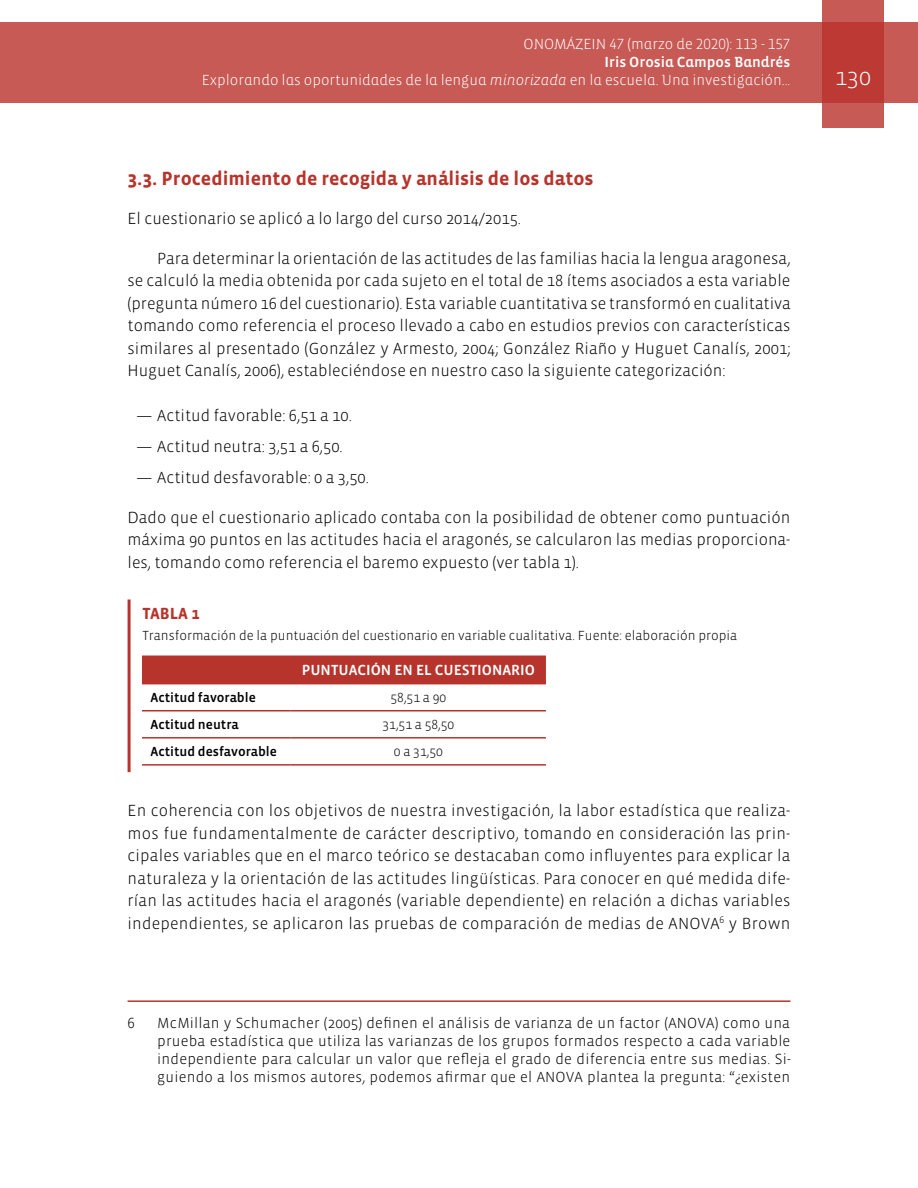
<style>
.page{position:relative;width:918px;height:1188px;background:#fff}
.page>*{position:absolute;margin:0;border:0;box-sizing:border-box;transform-origin:0 0}
.t1{font:300 24px "Vista Sans";color:#fff}
.t2{font:700 19.5px "Vista Sans";color:#b7342c}
.t3{font:300 16.5px/22.5px "Vista Sans";color:#000;text-align:justify}
.t4{font:700 16.5px "Vista Sans";color:#b7342c}
.t5{font:300 15px/18px "Vista Sans";letter-spacing:.015em;color:#000;text-align:justify}
.t6{font:300 15px "Vista Sans Alt";color:#fff}
.t7{font:15px "Vista Sans Med";color:#fff}
.t8{font:15px "Vista Sans Alt Med";color:#fff}
.t9{font:300 13.5px "Vista Sans";color:#000}
.t10{font:13.5px "Vista Sans Med";color:#000}
.s1{font-family:"Vista Sans Alt Light Ita";font-weight:400}
</style>
<div class="page">
<div style="left:0;top:23px;width:918px;height:80px;background:#c85a55"></div>
<svg style="left:822px;top:0;width:62px;height:128px;background:#c1453f"></svg>
<hr style="left:128px;top:600px;width:3px;height:172px;background:#b7342c">
<div style="left:142px;top:656px;width:404px;height:27px;background:#b7342c"></div>
<hr style="left:142px;top:710px;width:149px;height:1px;background:#b7342c">
<hr style="left:291px;top:710px;width:255px;height:1px;background:#b7342c">
<hr style="left:142px;top:737px;width:149px;height:2px;background:#b7342c">
<hr style="left:291px;top:737px;width:255px;height:2px;background:#b7342c">
<hr style="left:142px;top:764px;width:149px;height:2px;background:#b7342c">
<hr style="left:291px;top:764px;width:255px;height:2px;background:#b7342c">
<hr style="left:142px;top:683px;width:149px;height:1px;background:#b7342c">
<hr style="left:291px;top:683px;width:255px;height:1px;background:#b7342c">
<hr style="left:128px;top:1000px;width:662px;height:2px;background:#b7342c">
<p class="t6" style="left:524px;top:37px;width:268px">ONOMÁZEIN 47 (marzo de 2020): 113 - 157</p>
<p class="t8" style="left:605px;top:55px;width:187px">Iris Orosia Campos Bandrés</p>
<p class="t6" style="left:202px;top:73px;width:590px">Explorando las oportunidades de la lengua <span class="s1">minorizada</span> en la escuela. Una investigación...</p>
<h1 class="t1" style="left:835px;top:65px;width:37px">130</h1>
<p class="t2" style="left:128px;top:168px;width:467px">3.3. Procedimiento de recogida y análisis de los datos</p>
<p class="t3" style="left:128px;top:208px;width:395px">El cuestionario se aplicó a lo largo del curso 2014/2015.</p>
<p class="t3" style="left:128px;top:247px;width:665px;text-indent:30px">Para determinar la orientación de las actitudes de las familias hacia la lengua aragonesa, se calculó la media obtenida por cada sujeto en el total de 18 ítems asociados a esta variable (pregunta número 16 del cuestionario). Esta variable cuantitativa se transformó en cualitativa tomando como referencia el proceso llevado a cabo en estudios previos con características similares al presentado (González y Armesto, 2004; González Riaño y Huguet Canalís, 2001; Huguet Canalís, 2006), estableciéndose en nuestro caso la siguiente categorización:</p>
<p class="t3" style="left:136px;top:405px;width:217px">— Actitud favorable: 6,51 a 10.</p>
<p class="t3" style="left:136px;top:436px;width:208px">— Actitud neutra: 3,51 a 6,50.</p>
<p class="t3" style="left:136px;top:467px;width:234px">— Actitud desfavorable: 0 a 3,50.</p>
<p class="t3" style="left:128px;top:506px;width:664px">Dado que el cuestionario aplicado contaba con la posibilidad de obtener como puntuación máxima 90 puntos en las actitudes hacia el aragonés, se calcularon las medias proporciona&shy;les, tomando como referencia el baremo expuesto (ver tabla 1).</p>
<p class="t4" style="left:142px;top:605px;width:59px">TABLA 1</p>
<p class="t9" style="left:142px;top:628px;width:596px">Transformación de la puntuación del cuestionario en variable cualitativa. Fuente: elaboración propia</p>
<p class="t7" style="left:302px;top:662px;width:235px">PUNTUACIÓN EN EL CUESTIONARIO</p>
<p class="t10" style="left:151px;top:691px;width:107px">Actitud favorable</p>
<p class="t9" style="left:391px;top:691px;width:57px">58,51 a 90</p>
<p class="t10" style="left:151px;top:718px;width:90px">Actitud neutra</p>
<p class="t9" style="left:383px;top:718px;width:73px">31,51 a 58,50</p>
<p class="t10" style="left:151px;top:745px;width:128px">Actitud desfavorable</p>
<p class="t9" style="left:394px;top:745px;width:50px">0 a 31,50</p>
<p class="t3" style="left:128px;top:800px;width:665px">En coherencia con los objetivos de nuestra investigación, la labor estadística que realiza&shy;mos fue fundamentalmente de carácter descriptivo, tomando en consideración las prin&shy;cipales variables que en el marco teórico se destacaban como influyentes para explicar la naturaleza y la orientación de las actitudes lingüísticas. Para conocer en qué medida dife&shy;rían las actitudes hacia el aragonés (variable dependiente) en relación a dichas variables independientes, se aplicaron las pruebas de comparación de medias de ANOVA<sup>6</sup> y Brown</p>
<p class="t5" style="left:128px;top:1014px;width:9px">6</p>
<p class="t5" style="left:157px;top:1014px;width:635px">McMillan y Schumacher (2005) definen el análisis de varianza de un factor (ANOVA) como una prueba estadística que utiliza las varianzas de los grupos formados respecto a cada variable independiente para calcular un valor que refleja el grado de diferencia entre sus medias. Si&shy;guiendo a los mismos autores, podemos afirmar que el ANOVA plantea la pregunta: “¿existen</p>
</div>
